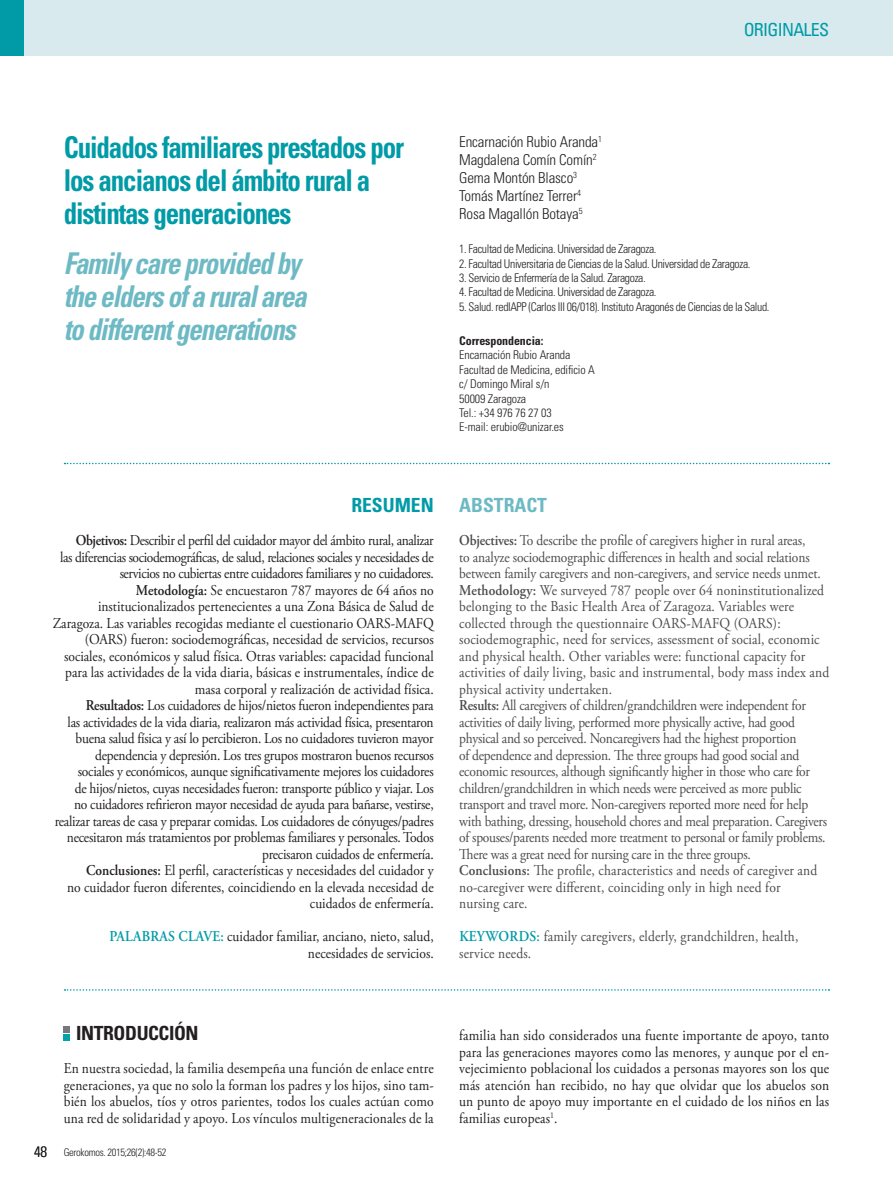
<style>
.page{position:relative;width:893px;height:1191px;background:#fff}
.page>*{position:absolute;margin:0;border:0;box-sizing:border-box;transform-origin:0 0}
.INC_-_Titulo_ESP{font:700 condensed 30px/33px "Univers LT Std";letter-spacing:-.04em;color:#009ba7;scale:.9 1}
.INC_-_Titulo_ING{font:italic 700 condensed 30px/33px "Univers LT Std";letter-spacing:-.04em;color:#6dbac4;scale:.9 1}
.GAL_-_Cat_A{font:700 condensed 19.5px "Univers LT Std";letter-spacing:-.02em;color:#231f20}
.GAL_-_Cat_A-2{font:700 condensed 19.5px "Univers LT Std";color:#6dbac4}
.INC_-_Cat_A_ESP{font:700 condensed 19.5px "Univers LT Std";color:#009ba7}
.t1{font:condensed 18px "Univers LT Std";letter-spacing:-.04em;color:#009ba7}
.INC_-_Gal_intro_ESP{font:15px/16.5px "Adobe Garamond Pro";letter-spacing:-.02em;color:#231f20;text-align:right;scale:.9 1}
.INC_-_Gal_intro_ENG{font:15px/16.5px "Adobe Garamond Pro";letter-spacing:-.01em;color:#4b4c4d;scale:.9 1}
.INC_-_Gal_intro_ESP-2{font:15px/16.5px "Adobe Garamond Pro";color:#231f20;text-align:right;scale:.9 1}
.INC_-_Gal_intro_ENG-2{font:15px/16.5px "Adobe Garamond Pro";letter-spacing:.01em;color:#4b4c4d;scale:.9 1}
.GAL_-_Galerada_Prime{font:15px/16.5px "Adobe Garamond Pro";letter-spacing:.01em;color:#231f20;text-align:justify;scale:.9 1}
.INC_-_Autores{font:300 condensed 15px "Univers LT Std";letter-spacing:-.01em;color:#231f20}
.GEN_-_Numeración{font:300 condensed 15px "Univers LT Std";color:#231f20}
.INC_-_Carrecs___corr{font:300 condensed 12px "Univers LT Std";letter-spacing:-.03em;color:#231f20}
.INC_-_Carrecs___corr-2{font:300 condensed 12px "Univers LT Std";letter-spacing:-.01em;color:#231f20}
.INC_-_Carrecs___corr-3{font:700 condensed 12px "Univers LT Std";letter-spacing:-.01em;color:#231f20}
.GEN_-_referencia_art{font:300 condensed 10.5px "Univers LT Std";letter-spacing:-.03em;color:#231f20}
.s1{font-weight:600}
.s2{font-weight:600;color:#009ba7}
</style>
<div class="page">
<div style="left:0;top:0;width:893px;height:55px;background:#d8eaed"></div>
<div style="left:0;top:0;width:24px;height:55px;background:#009ba7"></div>
<svg style="left:65px;top:463px;width:764px;height:1px"></svg>
<svg style="left:65px;top:989px;width:764px;height:1px"></svg>
<svg style="left:64px;top:1026px;width:6px;height:14px"></svg>
<p class="t1" style="left:744px;top:18px;width:87px">ORIGINALES</p>
<p class="INC_-_Titulo_ESP" style="left:64px;top:130px;width:380px">Cuidados familiares prestados por los ancianos del ámbito rural a distintas generaciones</p>
<p class="INC_-_Titulo_ING" style="left:64px;top:247px;width:271px">Family care provided by the elders of a rural area to different generations</p>
<p class="INC_-_Autores" style="left:459px;top:133px;width:144px">Encarnación Rubio Aranda<sup>1</sup></p>
<p class="INC_-_Autores" style="left:459px;top:151px;width:139px">Magdalena Comín Comín<sup>2</sup></p>
<p class="INC_-_Autores" style="left:459px;top:169px;width:119px">Gema Montón Blasco<sup>3</sup></p>
<p class="INC_-_Autores" style="left:459px;top:187px;width:123px">Tomás Martínez Terrer<sup>4</sup></p>
<p class="INC_-_Autores" style="left:459px;top:205px;width:125px">Rosa Magallón Botaya<sup>5</sup></p>
<p class="INC_-_Carrecs___corr" style="left:459px;top:242px;width:199px">1. Facultad de Medicina. Universidad de Zaragoza.</p>
<p class="INC_-_Carrecs___corr" style="left:459px;top:256px;width:293px">2. Facultad Universitaria de Ciencias de la Salud. Universidad de Zaragoza.</p>
<p class="INC_-_Carrecs___corr" style="left:459px;top:270px;width:188px">3. Servicio de Enfermería de la Salud. Zaragoza.</p>
<p class="INC_-_Carrecs___corr" style="left:459px;top:285px;width:199px">4. Facultad de Medicina. Universidad de Zaragoza.</p>
<p class="INC_-_Carrecs___corr" style="left:459px;top:299px;width:312px">5. Salud. redIAPP (Carlos III 06/018). Instituto Aragonés de Ciencias de la Salud.</p>
<p class="INC_-_Carrecs___corr-3" style="left:459px;top:333px;width:86px">Correspondencia:</p>
<p class="INC_-_Carrecs___corr-2" style="left:459px;top:348px;width:113px">Encarnación Rubio Aranda</p>
<p class="INC_-_Carrecs___corr-2" style="left:459px;top:362px;width:137px">Facultad de Medicina, edificio A</p>
<p class="INC_-_Carrecs___corr-2" style="left:459px;top:377px;width:92px">c/ Domingo Miral s/n</p>
<p class="INC_-_Carrecs___corr-2" style="left:459px;top:391px;width:69px">50009 Zaragoza</p>
<p class="INC_-_Carrecs___corr-2" style="left:459px;top:405px;width:94px">Tel.: +34 976 76 27 03</p>
<p class="INC_-_Carrecs___corr-2" style="left:459px;top:420px;width:106px">E-mail: erubio@unizar.es</p>
<p class="INC_-_Cat_A_ESP" style="left:351px;top:493px;width:84px">RESUMEN</p>
<p class="INC_-_Gal_intro_ESP" style="left:60px;top:532px;width:417px"><span class="s1">Objetivos:</span> Describir el perfil del cuidador mayor del ámbito rural, analizar las diferencias sociodemográficas, de salud, relaciones sociales y necesidades de servicios no cubiertas entre cuidadores familiares y no cuidadores.</p>
<p class="INC_-_Gal_intro_ESP-2" style="left:53px;top:582px;width:425px"><span class="s1">Metodología:</span> Se encuestaron 787 mayores de 64 años no institucionalizados pertenecientes a una Zona Básica de Salud de Zaragoza. Las variables recogidas mediante el cuestionario OARS-MAFQ (OARS) fueron: sociodemográficas, necesidad de servicios, recursos sociales, económicos y salud física. Otras variables: capacidad funcional para las actividades de la vida diaria, básicas e instrumentales, índice de masa corporal y realización de actividad física.</p>
<p class="INC_-_Gal_intro_ESP" style="left:55px;top:697px;width:423px"><span class="s1">Resultados:</span> Los cuidadores de hijos/nietos fueron independientes para<br>las actividades de la vida diaria, realizaron más actividad física, presentaron buena salud física y así lo percibieron. Los no cuidadores tuvieron mayor dependencia y depresión. Los tres grupos mostraron buenos recursos<br>sociales y económicos, aunque significativamente mejores los cuidadores<br>de hijos/nietos, cuyas necesidades fueron: transporte público y viajar. Los<br>no cuidadores refirieron mayor necesidad de ayuda para bañarse, vestirse, realizar tareas de casa y preparar comidas. Los cuidadores de cónyuges/padres necesitaron más tratamientos por problemas familiares y personales. Todos precisaron cuidados de enfermería.</p>
<p class="INC_-_Gal_intro_ESP-2" style="left:67px;top:862px;width:409px"><span class="s1">Conclusiones:</span> El perfil, características y necesidades del cuidador y<br>no cuidador fueron diferentes, coincidiendo en la elevada necesidad de cuidados de enfermería.</p>
<p class="INC_-_Gal_intro_ESP-2" style="left:110px;top:928px;width:362px"><span class="s2">PALABRAS CLAVE:</span> cuidador familiar, anciano, nieto, salud, necesidades de servicios.</p>
<p class="GAL_-_Cat_A-2" style="left:459px;top:493px;width:89px">ABSTRACT</p>
<p class="INC_-_Gal_intro_ENG" style="left:459px;top:532px;width:403px"><span class="s1">Objectives:</span> To describe the profile of caregivers higher in rural areas,<br>to analyze sociodemographic differences in health and social relations between family caregivers and non-caregivers, and service needs unmet.</p>
<p class="INC_-_Gal_intro_ENG-2" style="left:459px;top:582px;width:413px"><span class="s1">Methodology:</span> We surveyed 787 people over 64 noninstitutionalized belonging to the Basic Health Area of Zaragoza. Variables were collected through the questionnaire OARS-MAFQ (OARS): sociodemographic, need for services, assessment of social, economic and physical health. Other variables were: functional capacity for activities of daily living, basic and instrumental, body mass index and physical activity undertaken.</p>
<p class="INC_-_Gal_intro_ENG" style="left:459px;top:697px;width:410px"><span class="s1">Results:</span> All caregivers of children/grandchildren were independent for activities of daily living, performed more physically active, had good physical and so perceived. Noncaregivers had the highest proportion<br>of dependence and depression. The three groups had good social and economic resources, although significantly higher in those who care for children/grandchildren in which needs were perceived as more public transport and travel more. Non-caregivers reported more need for help with bathing, dressing, household chores and meal preparation. Caregivers of spouses/parents needed more treatment to personal or family problems.<br>There was a great need for nursing care in the three groups.</p>
<p class="INC_-_Gal_intro_ENG-2" style="left:459px;top:862px;width:399px"><span class="s1">Conclusions:</span> The profile, characteristics and needs of caregiver and no-caregiver were different, coinciding only in high need for nursing care.</p>
<p class="INC_-_Gal_intro_ENG-2" style="left:459px;top:928px;width:378px"><span class="s2">KEYWORDS:</span> family caregivers, elderly, grandchildren, health, service needs.</p>
<p class="GAL_-_Cat_A" style="left:76px;top:1021px;width:124px">INTRODUCCIÓN</p>
<p class="GAL_-_Galerada_Prime" style="left:64px;top:1060px;width:413px">En nuestra sociedad, la familia desempeña una función de enlace entre generaciones, ya que no solo la forman los padres y los hijos, sino tam&shy;bién los abuelos, tíos y otros parientes, todos los cuales actúan como una red de solidaridad y apoyo. Los vínculos multigeneracionales de la</p>
<p class="GEN_-_Numeración" style="left:34px;top:1142px;width:15px">48</p>
<p class="GEN_-_referencia_art" style="left:64px;top:1145px;width:104px">Gerokomos. 2015;26(2):48-52</p>
<p class="GAL_-_Galerada_Prime" style="left:459px;top:1027px;width:413px">familia han sido considerados una fuente importante de apoyo, tanto para las generaciones mayores como las menores, y aunque por el en&shy;vejecimiento poblacional los cuidados a personas mayores son los que más atención han recibido, no hay que olvidar que los abuelos son un punto de apoyo muy importante en el cuidado de los niños en las familias europeas<sup>1</sup>.</p>
</div>
